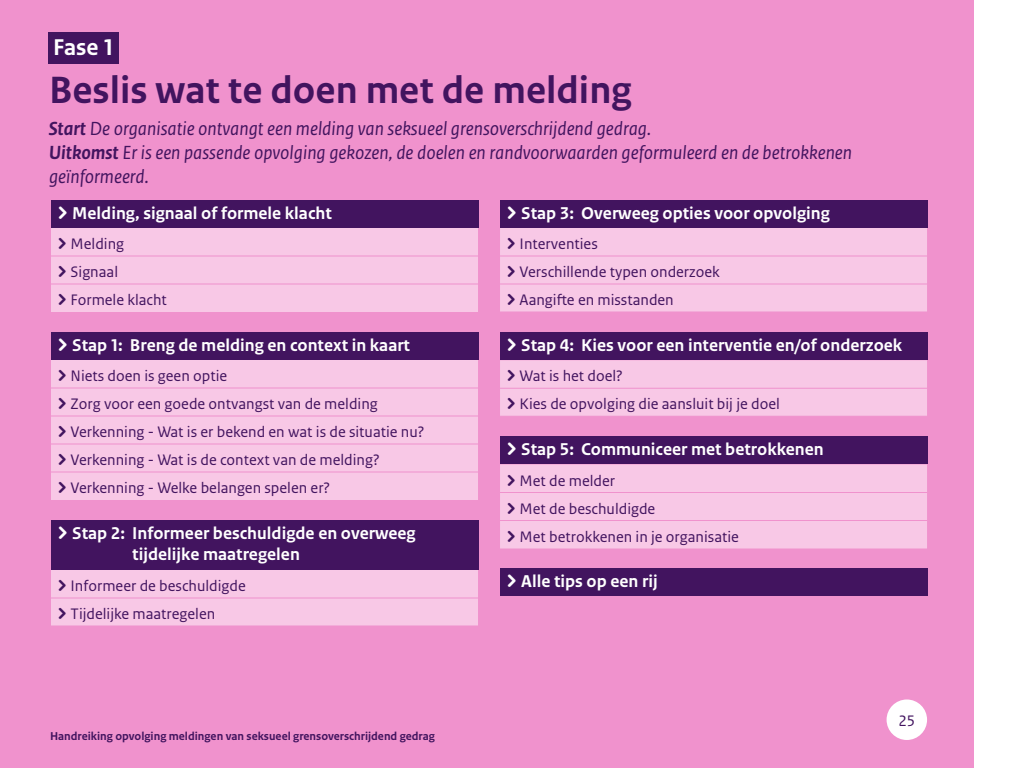
<style>
.page{position:relative;width:1024px;height:768px;background:#fff}
.page>*{position:absolute;margin:0;border:0;box-sizing:border-box;transform-origin:0 0}
.t1{font:700 40px "Rijksoverheid Sans Text";color:#42145f}
.t2{font:700 24px "Rijksoverheid Sans Text";color:#fff}
.t3{font:italic 20px/24px "Rijksoverheid Sans Text";color:#42145f}
.t4{font:700 18px/21.6px "Rijksoverheid Sans Text";color:#fff}
.t5{font:16px/28px "Rijksoverheid Sans Text";color:#42145f}
.t6{font:700 12px "Rijksoverheid Sans Text";color:#42145f}
.s1{font-weight:700}
.s2{font-family:"Delta";font-weight:400}
.s3{font-family:"Delta"}
</style>
<div class="page">
<div style="left:0;top:0;width:974px;height:768px;background:#f092cd"></div>
<div style="left:887px;top:700px;width:40px;height:40px;background:#fff;border-radius:50%"></div>
<div style="left:48px;top:32px;width:70px;height:32px;background:#42145f"></div>
<div style="left:51px;top:200px;width:427px;height:28px;background:#42145f"></div>
<div style="left:51px;top:228px;width:427px;height:84px;background:#f8c8e6"></div>
<hr style="left:51px;top:256px;width:427px;height:1px;background:#f092cd">
<hr style="left:51px;top:284px;width:427px;height:1px;background:#f092cd">
<div style="left:51px;top:332px;width:427px;height:28px;background:#42145f"></div>
<div style="left:51px;top:360px;width:427px;height:140px;background:#f8c8e6"></div>
<hr style="left:51px;top:472px;width:427px;height:1px;background:#f092cd">
<hr style="left:51px;top:388px;width:427px;height:1px;background:#f092cd">
<hr style="left:51px;top:416px;width:427px;height:1px;background:#f092cd">
<hr style="left:51px;top:444px;width:427px;height:1px;background:#f092cd">
<div style="left:51px;top:520px;width:427px;height:50px;background:#42145f"></div>
<div style="left:51px;top:570px;width:427px;height:56px;background:#f8c8e6"></div>
<hr style="left:51px;top:598px;width:427px;height:1px;background:#f092cd">
<div style="left:500px;top:200px;width:427px;height:28px;background:#42145f"></div>
<div style="left:500px;top:228px;width:427px;height:84px;background:#f8c8e6"></div>
<hr style="left:500px;top:256px;width:427px;height:1px;background:#f092cd">
<hr style="left:500px;top:284px;width:427px;height:1px;background:#f092cd">
<div style="left:500px;top:332px;width:427px;height:28px;background:#42145f"></div>
<div style="left:500px;top:360px;width:427px;height:56px;background:#f8c8e6"></div>
<hr style="left:500px;top:388px;width:427px;height:1px;background:#f092cd">
<div style="left:500px;top:436px;width:427px;height:28px;background:#42145f"></div>
<div style="left:500px;top:464px;width:427px;height:84px;background:#f8c8e6"></div>
<hr style="left:500px;top:492px;width:427px;height:1px;background:#f092cd">
<hr style="left:500px;top:520px;width:427px;height:1px;background:#f092cd">
<div style="left:500px;top:568px;width:427px;height:28px;background:#42145f"></div>
<h2 class="t2" style="left:53px;top:34px;width:62px">Fase 1</h2>
<h1 class="t1" style="left:49px;top:68px;width:584px">Beslis wat te doen met de melding</h1>
<p class="t3" style="left:49px;top:117px;width:805px"><span class="s1">Start</span> De organisatie ontvangt een melding van seksueel grensoverschrijdend gedrag.<br><span class="s1">Uitkomst</span> Er is een passende opvolging gekozen, de doelen en randvoorwaarden geformuleerd en de betrokkenen geïnformeerd.</p>
<p class="t4" style="left:58px;top:202px;width:275px"><span class="s2">&gt;</span> Melding, signaal of formele klacht</p>
<p class="t5" style="left:58px;top:230px;width:110px"><span class="s3">&gt;</span> Melding<br><span class="s3">&gt;</span> Signaal<br><span class="s3">&gt;</span> Formele klacht</p>
<p class="t4" style="left:58px;top:334px;width:354px"><span class="s2">&gt;</span> Stap 1: Breng de melding en context in kaart</p>
<p class="t5" style="left:58px;top:362px;width:368px"><span class="s3">&gt;</span> Niets doen is geen optie<br><span class="s3">&gt;</span> Zorg voor een goede ontvangst van de melding<br><span class="s3">&gt;</span> Verkenning - Wat is er bekend en wat is de situatie nu? <span class="s3">&gt;</span> Verkenning - Wat is de context van de melding?<br><span class="s3">&gt;</span> Verkenning - Welke belangen spelen er?</p>
<p class="t4" style="left:132px;top:522px;width:285px;text-indent:-74px"><span class="s2">&gt;</span> Stap 2: Informeer beschuldigde en overweeg tijdelijke maatregelen</p>
<p class="t5" style="left:58px;top:572px;width:189px"><span class="s3">&gt;</span> Informeer de beschuldigde <span class="s3">&gt;</span> Tijdelijke maatregelen</p>
<p class="t4" style="left:507px;top:202px;width:324px"><span class="s2">&gt;</span> Stap 3: Overweeg opties voor opvolging</p>
<p class="t5" style="left:507px;top:230px;width:214px"><span class="s3">&gt;</span> Interventies<br><span class="s3">&gt;</span> Verschillende typen onderzoek <span class="s3">&gt;</span> Aangifte en misstanden</p>
<p class="t4" style="left:507px;top:335px;width:397px"><span class="s2">&gt;</span> Stap 4: Kies voor een interventie en/of onderzoek</p>
<p class="t5" style="left:507px;top:362px;width:274px"><span class="s3">&gt;</span> Wat is het doel?<br><span class="s3">&gt;</span> Kies de opvolging die aansluit bij je doel</p>
<p class="t4" style="left:507px;top:439px;width:318px"><span class="s2">&gt;</span> Stap 5: Communiceer met betrokkenen</p>
<p class="t5" style="left:507px;top:467px;width:233px"><span class="s3">&gt;</span> Met de melder<br><span class="s3">&gt;</span> Met de beschuldigde<br><span class="s3">&gt;</span> Met betrokkenen in je organisatie</p>
<p class="t4" style="left:507px;top:571px;width:152px"><span class="s2">&gt;</span> Alle tips op een rij</p>
<p class="t6" style="left:50px;top:729px;width:386px">Handreiking opvolging meldingen van seksueel grensoverschrijdend gedrag</p>
<p class="t5" style="left:898px;top:707px;width:18px">25</p>
</div>
